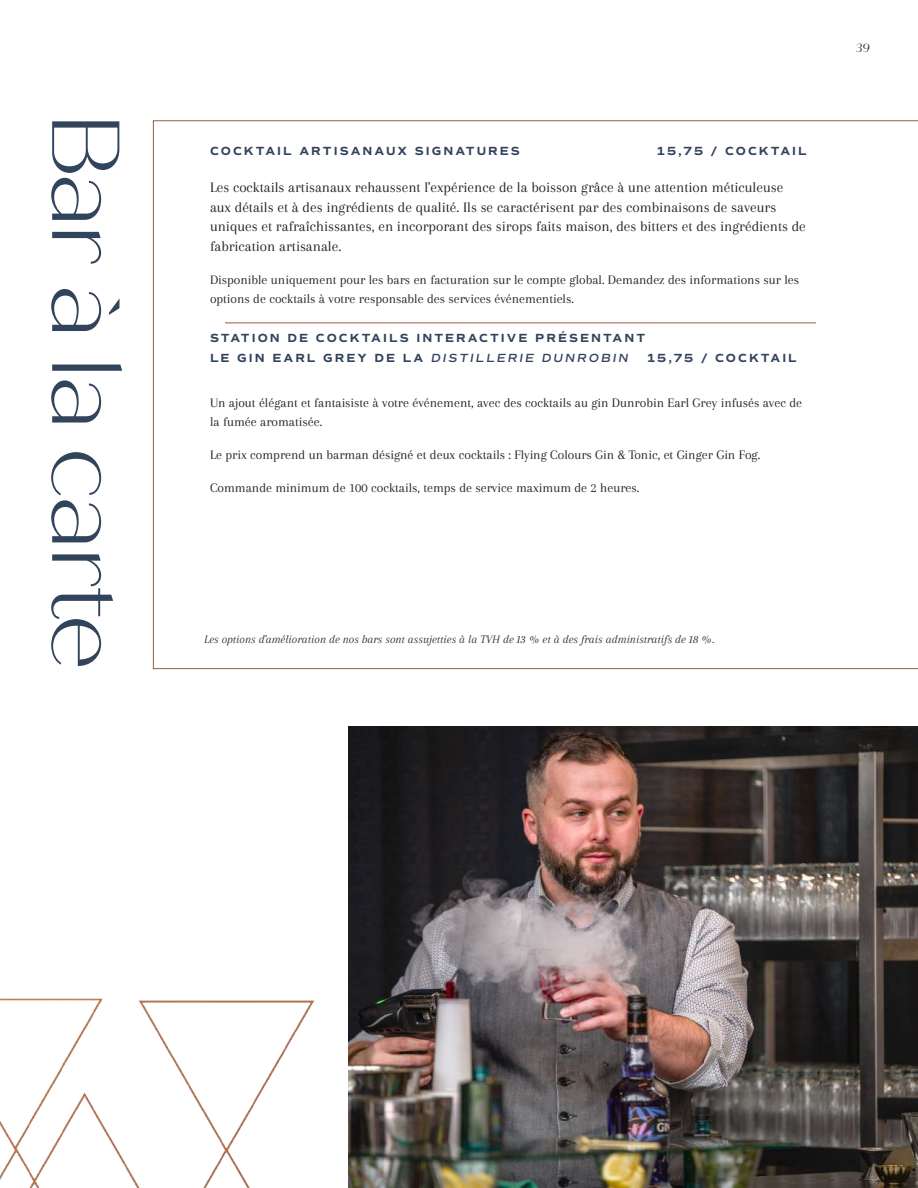
<style>
.page{position:relative;width:918px;height:1188px;background:#fff}
.page>*{position:absolute;margin:0;border:0;box-sizing:border-box;transform-origin:0 0}
.t1{font:300 96px "Quiche Sans";letter-spacing:-.05em;color:#32435c}
.t2{font:15px/19.5px "Arapey";color:#231f20}
.t3{font:13.5px/19.5px "Arapey";color:#231f20}
.t4{font:700 12px/19.5px "Commuters Sans";letter-spacing:.17em;color:#32435c}
.t5{font:italic 12px "Arapey";color:#231f20}
.t6{font:italic 12px "Quiche Sans";color:#232e40}
.s1{font-weight:600;font-style:italic}
</style>
<div class="page">
<svg style="left:153px;top:120px;width:765px;height:549px"></svg>
<hr style="left:225px;top:322px;width:591px;height:1px;background:#995f42">
<img style="left:348px;top:726px;width:570px;height:462px">
<img style="left:0;top:978px;width:349px;height:210px">
<h1 class="t1" style="left:142px;top:111px;width:561px;rotate:90deg">Bar à la carte</h1>
<p class="t4" style="left:210px;top:141px;width:311px">COCKTAIL ARTISANAUX SIGNATURES</p>
<p class="t4" style="left:657px;top:141px;width:151px">15,75 / COCKTAIL</p>
<p class="t2" style="left:210px;top:177px;width:597px">Les cocktails artisanaux rehaussent l'expérience de la boisson grâce à une attention méticuleuse aux détails et à des ingrédients de qualité. Ils se caractérisent par des combinaisons de saveurs uniques et rafraîchissantes, en incorporant des sirops faits maison, des bitters et des ingrédients de fabrication artisanale.</p>
<p class="t3" style="left:210px;top:269px;width:591px">Disponible uniquement pour les bars en facturation sur le compte global. Demandez des informations sur les options de cocktails à votre responsable des services événementiels.</p>
<p class="t4" style="left:210px;top:328px;width:437px">STATION DE COCKTAILS INTERACTIVE PRÉSENTANT<br>LE GIN EARL GREY DE LA <span class="s1">DISTILLERIE DUNROBIN</span></p>
<p class="t4" style="left:647px;top:348px;width:151px">15,75 / COCKTAIL</p>
<p class="t3" style="left:210px;top:393px;width:594px">Un ajout élégant et fantaisiste à votre événement, avec des cocktails au gin Dunrobin Earl Grey infusés avec de la fumée aromatisée.</p>
<p class="t3" style="left:210px;top:445px;width:552px">Le prix comprend un barman désigné et deux cocktails : Flying Colours Gin &amp; Tonic, et Ginger Gin Fog.</p>
<p class="t3" style="left:210px;top:478px;width:431px">Commande minimum de 100 cocktails, temps de service maximum de 2 heures.</p>
<p class="t6" style="left:855px;top:40px;width:16px">39</p>
<p class="t5" style="left:204px;top:633px;width:512px">Les options d'amélioration de nos bars sont assujetties à la TVH de 13 % et à des frais administratifs de 18 %.</p>
</div>
